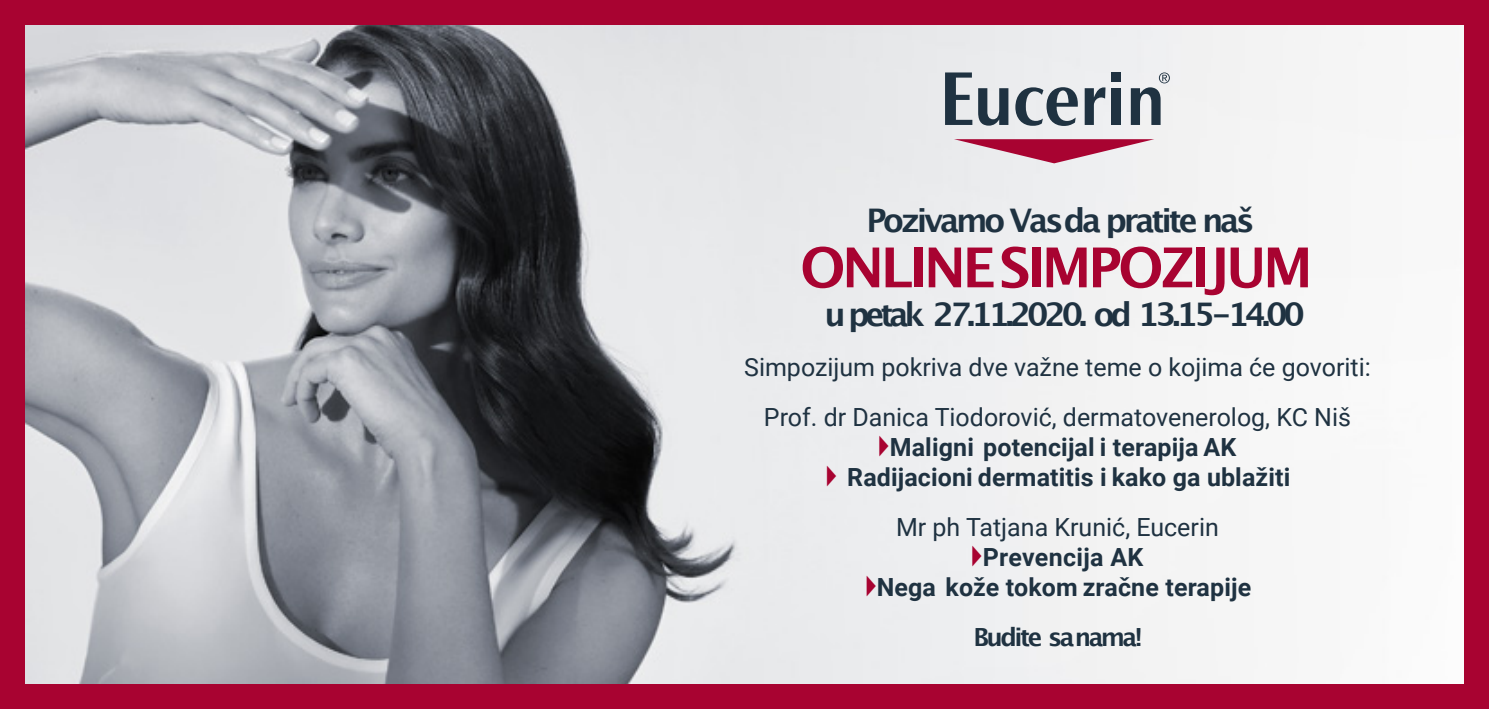
<style>
.page{position:relative;width:1489px;height:709px;background:#fff}
.page>*{position:absolute;margin:0;border:0;box-sizing:border-box;transform-origin:0 0}
.t1{font:700 55px "Lucida Grande";letter-spacing:-.065em;color:#a80331}
.t2{font:700 32.5px "Lucida Grande";letter-spacing:-.125em;color:#1f3241}
.t3{font:700 32.5px "Lucida Grande";letter-spacing:-.1em;color:#1f3241}
.t4{font:700 25px/30px "Roboto";letter-spacing:.005em;color:#1f3241;text-align:center}
.t5{font:25px/50px "Roboto";color:#1f3241;text-align:center}
.t6{font:700 25px "Lucida Grande";letter-spacing:-.1em;color:#1f3241}
.s1{font-family:"Lucida Grande";color:#a80331}
.s2{font-weight:400}
</style>
<div class="page">
<img style="left:24px;top:24px;width:1440px;height:661px">
<div style="left:0;top:0;width:1488px;height:24px;background:#a80331"></div>
<div style="left:0;top:685px;width:1488px;height:24px;background:#a80331"></div>
<div style="left:0;top:0;width:24px;height:709px;background:#a80331"></div>
<div style="left:1464px;top:0;width:24px;height:709px;background:#a80331"></div>
<svg style="left:954px;top:139px;width:200px;height:24px"></svg>
<svg style="left:945px;top:72px;width:27px;height:53px"></svg>
<svg style="left:1015px;top:87px;width:63px;height:39px;background:#9099a1"></svg>
<svg style="left:1085px;top:87px;width:20px;height:38px"></svg>
<svg style="left:978px;top:88px;width:30px;height:38px"></svg>
<svg style="left:1131px;top:72px;width:39px;height:53px"></svg>
<div style="left:1111px;top:72px;width:10px;height:10px;background:#1f3241"></div>
<div style="left:1111px;top:88px;width:10px;height:37px;background:#1f3241"></div>
<h2 class="t3" style="left:866px;top:207px;width:389px">Pozivamo Vasda pratite naš</h2>
<h1 class="t1" style="left:800px;top:244px;width:514px">ONLINESIMPOZIJUM</h1>
<h2 class="t2" style="left:824px;top:301px;width:482px">u petak 27.11.2020. od 13.15-14.00</h2>
<p class="t5" style="left:744px;top:341px;width:628px">Simpozijum pokriva dve važne teme o kojima će govoriti:<br>Prof. dr Danica Tiodorović, dermatovenerolog, KC Niš</p>
<p class="t4" style="left:826px;top:431px;width:466px"><span class="s1">▶</span>Maligni potencijal i terapija AK<br><span class="s1">▶</span> Radijacioni dermatitis i kako ga ublažiti</p>
<p class="t4" style="left:866px;top:511px;width:387px"><span class="s2">Mr ph Tatjana Krunić, Eucerin </span><span class="s1">▶</span>Prevencija AK<br><span class="s1">▶</span>Nega kože tokom zračne terapije</p>
<p class="t6" style="left:973px;top:627px;width:171px">Budite sanama!</p>
</div>
